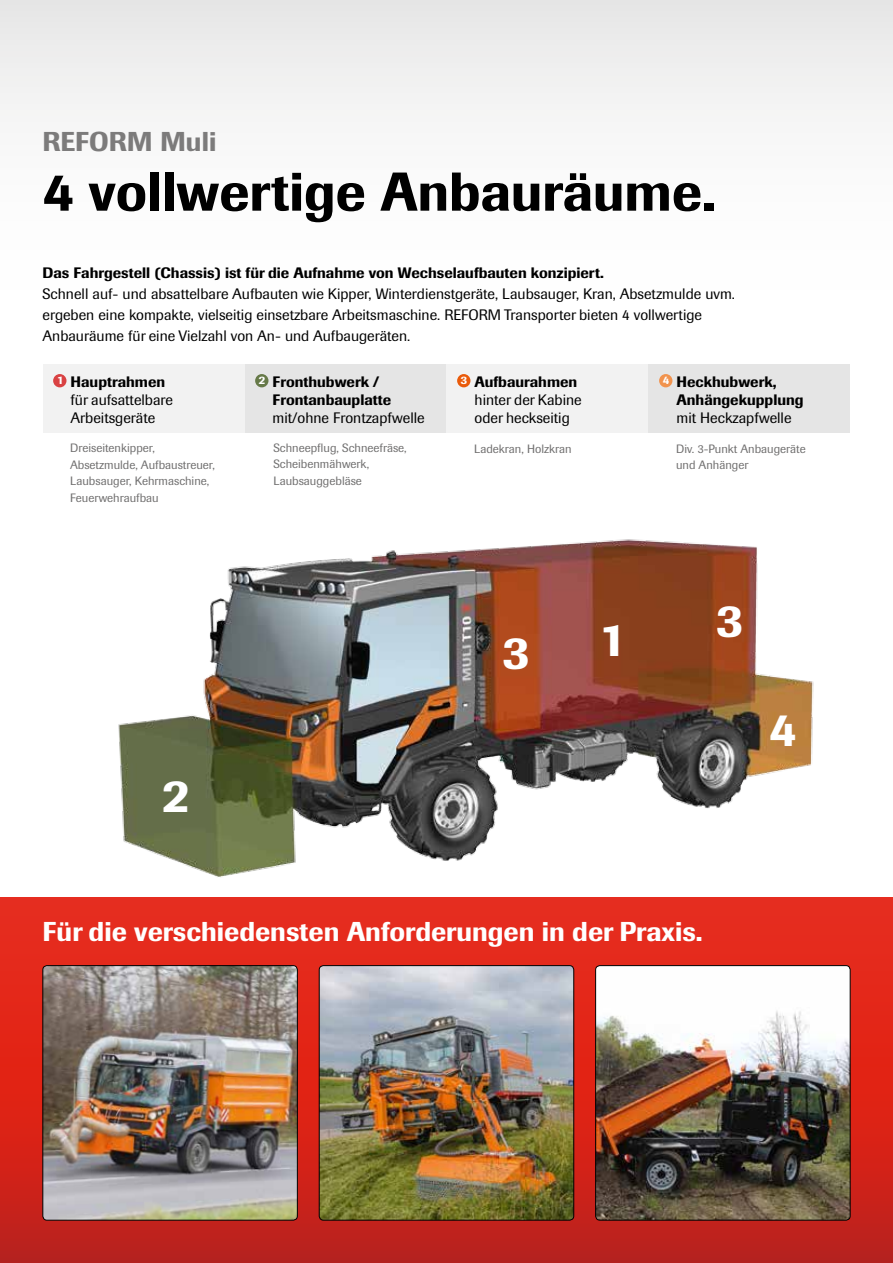
<style>
.page{position:relative;width:893px;height:1263px;background:#fff}
.page>*{position:absolute;margin:0;border:0;box-sizing:border-box;transform-origin:0 0}
.t1{font:500 54px "Imago BQ";color:#000}
.t2{font:500 46.95px "Imago BQ";color:#fff}
.t3{font:500 27px "Imago BQ";color:#fff}
.t4{font:500 27px "Imago BQ";color:#7c7b7b}
.t5{font:15px/18px "Imago BQ";color:#000}
.t6{font:500 15px/18px "Imago BQ";color:#000}
.t7{font:12px/16.5px "Imago BQ";color:#706f6f}
.s1{font-weight:500}
</style>
<div class="page">
<img style="left:0;top:897px;width:893px;height:366px">
<div style="left:0;top:0;width:893px;height:354px;background:linear-gradient(to bottom,#ebebeb,#fff)"></div>
<img style="left:43px;top:965px;width:254px;height:255px">
<div style="left:43px;top:965px;width:255px;height:255px;border:1px solid #000;border-radius:4px"></div>
<div style="left:43px;top:365px;width:201px;height:68px;background:#f2f2f2"></div>
<div style="left:53px;top:374px;width:13px;height:13px;background:#d94243;border-radius:50%"></div>
<div style="left:244px;top:365px;width:202px;height:68px;background:#e5e5e5"></div>
<div style="left:255px;top:374px;width:13px;height:13px;background:#667948;border-radius:50%"></div>
<div style="left:446px;top:365px;width:202px;height:68px;background:#f2f2f2"></div>
<div style="left:457px;top:374px;width:13px;height:13px;background:#ea5b0b;border-radius:50%"></div>
<div style="left:648px;top:365px;width:202px;height:68px;background:#e5e5e5"></div>
<div style="left:659px;top:374px;width:13px;height:13px;background:#f1934e;border-radius:50%"></div>
<img style="left:118px;top:539px;width:696px;height:338px">
<img style="left:596px;top:965px;width:254px;height:255px">
<div style="left:595px;top:965px;width:255px;height:255px;border:1px solid #000;border-radius:4px"></div>
<div style="left:319px;top:965px;width:255px;height:255px;border:1px solid #000;border-radius:4px"></div>
<h3 class="t4" style="left:43px;top:125px;width:175px">REFORM Muli</h3>
<h1 class="t1" style="left:43px;top:159px;width:675px">4 vollwertige Anbauräume.</h1>
<p class="t6" style="left:43px;top:263px;width:563px">Das Fahrgestell (Chassis) ist für die Aufnahme von Wechselaufbauten konzipiert.</p>
<p class="t5" style="left:43px;top:283px;width:694px;line-height:21px">Schnell auf- und absattelbare Aufbauten wie Kipper, Winterdienstgeräte, Laubsauger, Kran, Absetzmulde uvm. ergeben eine kompakte, vielseitig einsetzbare Arbeitsmaschine. REFORM Transporter bieten 4 vollwertige<br>Anbauräume für eine Vielzahl von An- und Aufbaugeräten.</p>
<p class="t5" style="left:71px;top:373px;width:104px;text-indent:-13px"><sup>1</sup> <span class="s1">Hauptrahmen </span>für aufsattelbare<br>Arbeitsgeräte</p>
<p class="t7" style="left:70px;top:440px;width:146px">Dreiseitenkipper,<br>Absetzmulde, Aufbaustreuer,<br>Laubsauger, Kehrmaschine,<br>Feuerwehraufbau</p>
<p class="t7" style="left:273px;top:439px;width:135px">Schneepflug, Schneefräse,<br>Scheibenmähwerk,<br>Laubsauggebläse</p>
<p class="t7" style="left:474px;top:440px;width:99px">Ladekran, Holzkran</p>
<p class="t7" style="left:676px;top:440px;width:131px">Div. 3-Punkt Anbaugeräte und Anhänger</p>
<p class="t5" style="left:475px;top:373px;width:109px;text-indent:-14px"><sup>3</sup> <span class="s1">Aufbaurahmen </span>hinter der Kabine oder heckseitig</p>
<p class="t6" style="left:676px;top:373px;width:129px;text-indent:-14px"><sup>4</sup> Heckhubwerk,<br>Anhängekupplung</p>
<p class="t6" style="left:273px;top:373px;width:120px;text-indent:-14px"><sup>2</sup> Fronthubwerk /<br>Frontanbauplatte</p>
<p class="t5" style="left:273px;top:409px;width:154px">mit/ohne Frontzapfwelle</p>
<p class="t5" style="left:676px;top:409px;width:117px">mit Heckzapfwelle</p>
<h2 class="t2" style="left:162px;top:767px;width:29px">2</h2>
<h2 class="t2" style="left:503px;top:624px;width:29px">3</h2>
<h2 class="t2" style="left:599px;top:611px;width:29px">1</h2>
<h2 class="t2" style="left:716px;top:592px;width:29px">3</h2>
<h2 class="t2" style="left:769px;top:701px;width:29px">4</h2>
<h3 class="t3" style="left:43px;top:915px;width:662px">Für die verschiedensten Anforderungen in der Praxis.</h3>
</div>
